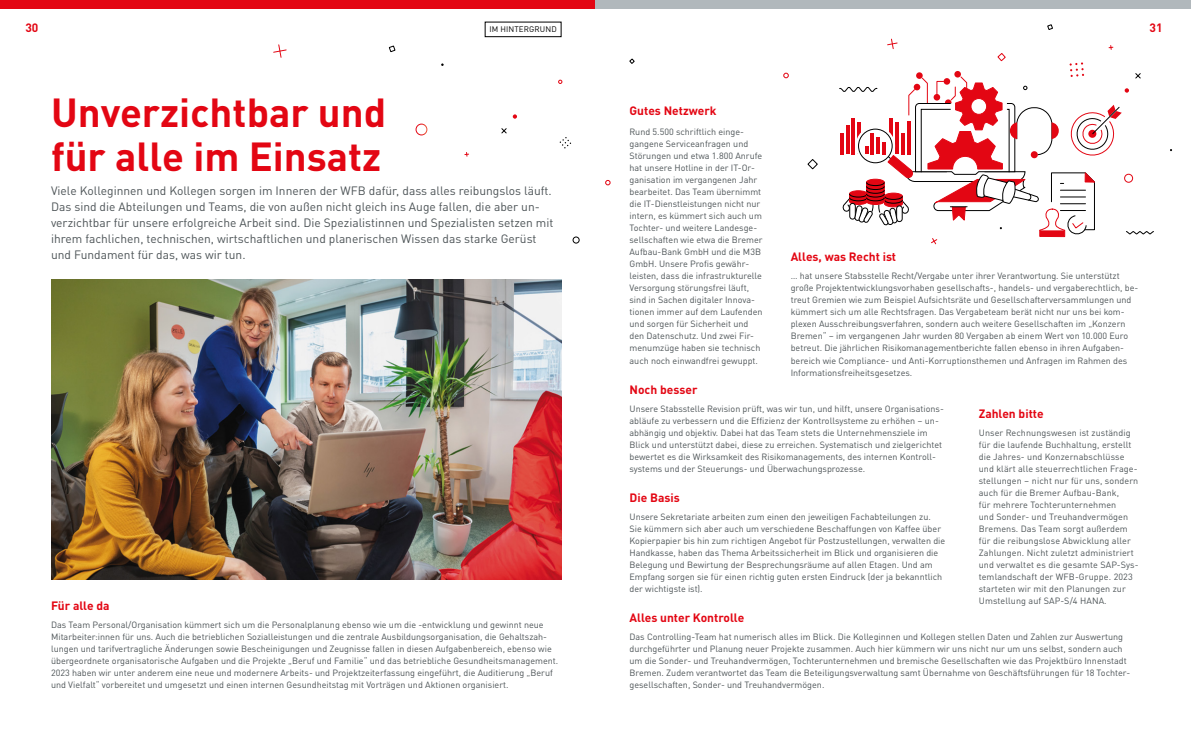
<style>
.page{position:relative;width:1191px;height:738px;background:#fff}
.page>*{position:absolute;margin:0;border:0;box-sizing:border-box;transform-origin:0 0}
.Headline{font:700 40px/44px "DINOT";color:#e30613}
.Einleitung_Hervorhebung{font:12px/16px "DINOT";color:#4c5356}
.Einleitung_Hervorhebung-2{font:700 12px "DINOT";color:#e30613}
.Fließtext{font:9px/12px "DINOT";color:#4c5356}
.Einleitung_Hervorhebung-3{font:8px "DINOT";letter-spacing:.015em;color:#000}
</style>
<div class="page">
<img style="left:51px;top:279px;width:510px;height:300px">
<div style="left:0;top:0;width:595px;height:9px;background:#e30613"></div>
<div style="left:595px;top:0;width:596px;height:9px;background:#b1b8bc"></div>
<svg style="left:783px;top:73px;width:5px;height:5px"></svg>
<svg style="left:1047px;top:24px;width:6px;height:6px"></svg>
<svg style="left:807px;top:159px;width:11px;height:10px"></svg>
<svg style="left:559px;top:137px;width:12px;height:11px"></svg>
<svg style="left:273px;top:44px;width:14px;height:14px"></svg>
<div style="left:573px;top:236px;width:6px;height:7px;border:1px solid #000;border-radius:50%"></div>
<svg style="left:605px;top:180px;width:5px;height:5px"></svg>
<svg style="left:513px;top:114px;width:4px;height:5px"></svg>
<div style="left:416px;top:124px;width:11px;height:11px;border:1px solid #fff;border-radius:50%"></div>
<svg style="left:501px;top:128px;width:6px;height:6px"></svg>
<svg style="left:839px;top:39px;width:315px;height:205px"></svg>
<svg style="left:629px;top:58px;width:6px;height:6px"></svg>
<svg style="left:389px;top:45px;width:6px;height:7px"></svg>
<svg style="left:464px;top:152px;width:5px;height:5px"></svg>
<svg style="left:558px;top:80px;width:4px;height:4px"></svg>
<div style="left:485px;top:22px;width:76px;height:15px;border:1px solid #000"></div>
<h2 class="Einleitung_Hervorhebung-2" style="left:25px;top:18px;width:15px">30</h2>
<p class="Einleitung_Hervorhebung-3" style="left:489px;top:23px;width:69px">IM HINTERGRUND</p>
<h2 class="Einleitung_Hervorhebung-2" style="left:1149px;top:18px;width:15px">31</h2>
<p class="Headline" style="left:51px;top:88px;width:337px">Unverzichtbar und für alle im Einsatz</p>
<p class="Einleitung_Hervorhebung" style="left:51px;top:182px;width:504px">Viele Kolleginnen und Kollegen sorgen im Inneren der WFB dafür, dass alles reibungslos läuft.<br>Das sind die Abteilungen und Teams, die von außen nicht gleich ins Auge fallen, die aber un&shy;verzichtbar für unsere erfolgreiche Arbeit sind. Die Spezialistinnen und Spezialisten setzen mit ihrem fachlichen, technischen, wirtschaftlichen und planerischen Wissen das starke Gerüst und Fundament für das, was wir tun.</p>
<p class="Einleitung_Hervorhebung-2" style="left:51px;top:595px;width:60px">Für alle da</p>
<p class="Fließtext" style="left:51px;top:617px;width:509px">Das Team Personal/Organisation kümmert sich um die Personalplanung ebenso wie um die -entwicklung und gewinnt neue Mitarbeiter:innen für uns. Auch die betrieblichen Sozialleistungen und die zentrale Ausbildungsorganisation, die Gehaltszah&shy;lungen und tarifvertragliche Änderungen sowie Bescheinigungen und Zeugnisse fallen in diesen Aufgabenbereich, ebenso wie übergeordnete organisatorische Aufgaben und die Projekte „Beruf und Familie“ und das betriebliche Gesundheitsmanagement.<br>2023 haben wir unter anderem eine neue und modernere Arbeits- und Projektzeiterfassung eingeführt, die Auditierung „Beruf und Vielfalt“ vorbereitet und umgesetzt und einen internen Gesundheitstag mit Vorträgen und Aktionen organisiert.</p>
<p class="Einleitung_Hervorhebung-2" style="left:629px;top:101px;width:89px">Gutes Netzwerk</p>
<p class="Fließtext" style="left:629px;top:125px;width:135px">Rund 5.500 schriftlich einge&shy;gangene Serviceanfragen und<br>Störungen und etwa 1.800 Anrufe hat unsere Hotline in der IT-Or&shy;ganisation im vergangenen Jahr bearbeitet. Das Team übernimmt die IT-Dienstleistungen nicht nur intern, es kümmert sich auch um<br>Tochter- und weitere Landesge&shy;sellschaften wie etwa die Bremer<br>Aufbau-Bank GmbH und die M3B<br>GmbH. Unsere Profis gewähr&shy;leisten, dass die infrastrukturelle<br>Versorgung störungsfrei läuft, sind in Sachen digitaler Innova&shy;tionen immer auf dem Laufenden und sorgen für Sicherheit und den Datenschutz. Und zwei Fir&shy;menumzüge haben sie technisch auch noch einwandfrei gewuppt.</p>
<p class="Einleitung_Hervorhebung-2" style="left:629px;top:380px;width:69px">Noch besser</p>
<p class="Einleitung_Hervorhebung-2" style="left:790px;top:247px;width:107px">Alles, was Recht ist</p>
<p class="Fließtext" style="left:790px;top:269px;width:349px">… hat unsere Stabsstelle Recht/Vergabe unter ihrer Verantwortung. Sie unterstützt große Projektentwicklungsvorhaben gesellschafts-, handels- und vergaberechtlich, be&shy;treut Gremien wie zum Beispiel Aufsichtsräte und Gesellschafterversammlungen und kümmert sich um alle Rechtsfragen. Das Vergabeteam berät nicht nur uns bei kom&shy;plexen Ausschreibungsverfahren, sondern auch weitere Gesellschaften im „Konzern Bremen“ – im vergangenen Jahr wurden 80 Vergaben ab einem Wert von 10.000 Euro betreut. Die jährlichen Risikomanagementberichte fallen ebenso in ihren Aufgaben&shy;bereich wie Compliance- und Anti-Korruptionsthemen und Anfragen im Rahmen des Informationsfreiheitsgesetzes.</p>
<p class="Fließtext" style="left:629px;top:401px;width:316px">Unsere Stabsstelle Revision prüft, was wir tun, und hilft, unsere Organisations&shy;abläufe zu verbessern und die Effizienz der Kontrollsysteme zu erhöhen – un&shy;abhängig und objektiv. Dabei hat das Team stets die Unternehmensziele im Blick und unterstützt dabei, diese zu erreichen. Systematisch und zielgerichtet bewertet es die Wirksamkeit des Risikomanagements, des internen Kontroll&shy;systems und der Steuerungs- und Überwachungsprozesse.</p>
<p class="Einleitung_Hervorhebung-2" style="left:978px;top:404px;width:66px">Zahlen bitte</p>
<p class="Fließtext" style="left:978px;top:425px;width:161px">Unser Rechnungswesen ist zuständig für die laufende Buchhaltung, erstellt die Jahres- und Konzernabschlüsse und klärt alle steuerrechtlichen Frage&shy;stellungen – nicht nur für uns, sondern auch für die Bremer Aufbau-Bank,<br>für mehrere Tochterunternehmen<br>und Sonder- und Treuhandvermögen Bremens. Das Team sorgt außerdem für die reibungslose Abwicklung aller Zahlungen. Nicht zuletzt administriert und verwaltet es die gesamte SAP-Sys&shy;temlandschaft der WFB-Gruppe. 2023 starteten wir mit den Planungen zur Umstellung auf SAP-S/4 HANA.</p>
<p class="Fließtext" style="left:629px;top:629px;width:502px">Das Controlling-Team hat numerisch alles im Blick. Die Kolleginnen und Kollegen stellen Daten und Zahlen zur Auswertung durchgeführter und Planung neuer Projekte zusammen. Auch hier kümmern wir uns nicht nur um uns selbst, sondern auch um die Sonder- und Treuhandvermögen, Tochterunternehmen und bremische Gesellschaften wie das Projektbüro Innenstadt Bremen. Zudem verantwortet das Team die Beteiligungsverwaltung samt Übernahme von Geschäftsführungen für 18 Tochter&shy;gesellschaften, Sonder- und Treuhandvermögen.</p>
<p class="Einleitung_Hervorhebung-2" style="left:629px;top:488px;width:52px">Die Basis</p>
<p class="Fließtext" style="left:629px;top:509px;width:317px">Unsere Sekretariate arbeiten zum einen den jeweiligen Fachabteilungen zu.<br>Sie kümmern sich aber auch um verschiedene Beschaffungen von Kaffee über Kopierpapier bis hin zum richtigen Angebot für Postzustellungen, verwalten die Handkasse, haben das Thema Arbeitssicherheit im Blick und organisieren die Belegung und Bewirtung der Besprechungsräume auf allen Etagen. Und am Empfang sorgen sie für einen richtig guten ersten Eindruck (der ja bekanntlich der wichtigste ist).</p>
<p class="Einleitung_Hervorhebung-2" style="left:629px;top:608px;width:116px">Alles unter Kontrolle</p>
</div>
